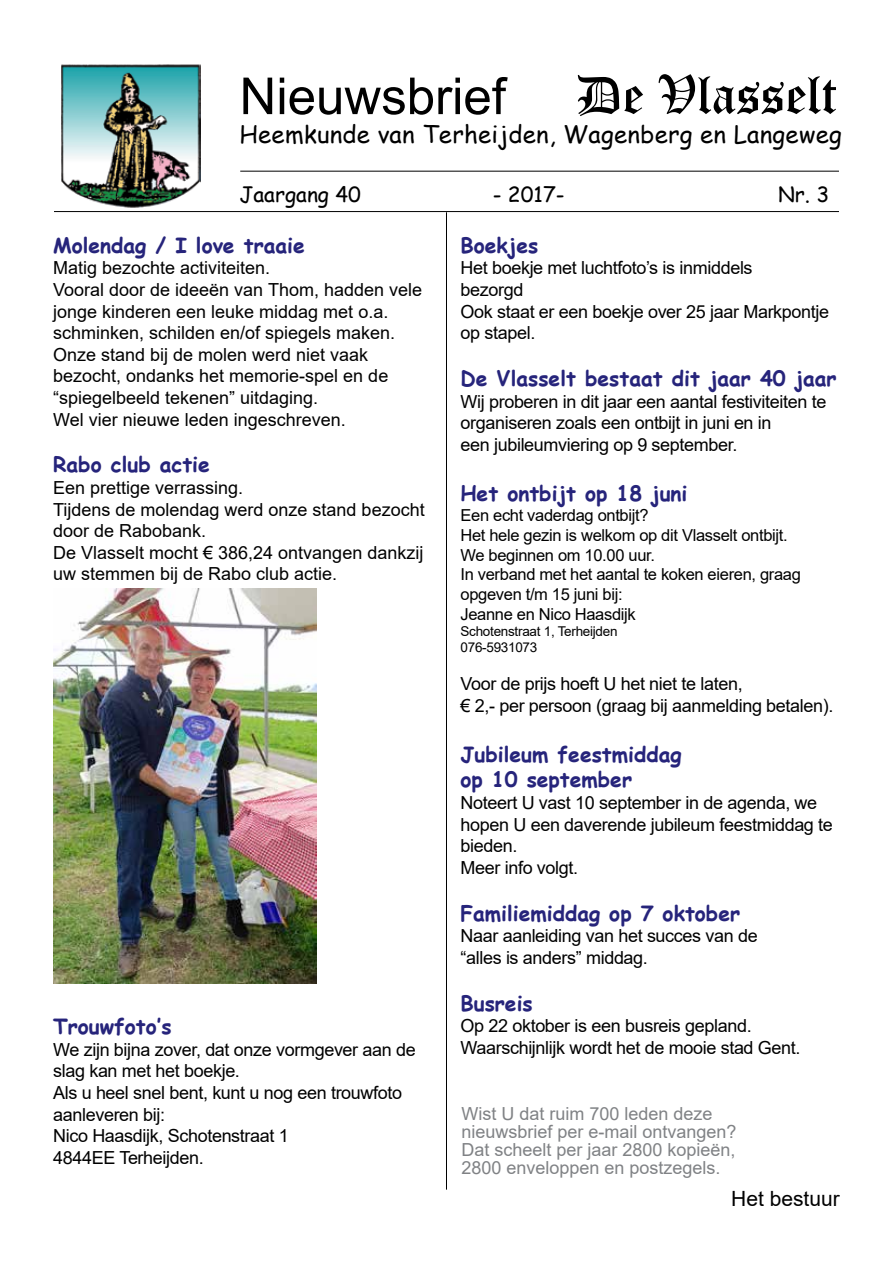
<style>
.page{position:relative;width:893px;height:1263px;background:#fff}
.page>*{position:absolute;margin:0;border:0;box-sizing:border-box;transform-origin:0 0}
.t1{font:54px "Old English Text";color:#000}
.t2{font:51px "Arial";color:#000}
.t3{font:24px "Comic Sans MS";letter-spacing:.01em;color:#000}
.t4{font:700 21px/25.2px "Comic Sans MS";color:#26247b}
.t5{font:21px "Comic Sans MS";color:#000}
.t6{font:21px "Arial";color:#000}
.t7{font:18px/21.6px "Arial";letter-spacing:-.02em;color:#000}
.t8{font:18px/21.6px "Arial";color:#000}
.t9{font:18px/18px "Arial";color:#808285}
.t10{font:16.5px/19.8px "Arial";letter-spacing:-.02em;color:#000}
.t11{font:13.5px/16.2px "Arial";letter-spacing:-.02em;color:#000}
</style>
<div class="page">
<hr style="left:54px;top:211px;width:785px;height:1px;background:#000">
<hr style="left:240px;top:171px;width:599px;height:1px;background:#000">
<hr style="left:446px;top:212px;width:1px;height:977px;background:#000">
<img style="left:62px;top:64px;width:139px;height:143px">
<img style="left:53px;top:588px;width:263px;height:395px">
<h2 class="t2" style="left:240px;top:61px;width:268px">Nieuwsbrief</h2>
<h1 class="t1" style="left:577px;top:60px;width:262px">De Vlasselt</h1>
<h3 class="t3" style="left:240px;top:116px;width:604px">Heemkunde van Terheijden, Wagenberg en Langeweg</h3>
<p class="t5" style="left:240px;top:179px;width:123px">Jaargang 40</p>
<p class="t5" style="left:493px;top:179px;width:73px">- 2017-</p>
<p class="t5" style="left:778px;top:179px;width:53px">Nr. 3</p>
<p class="t4" style="left:53px;top:232px;width:253px">Molendag / I love traaie</p>
<p class="t8" style="left:53px;top:257px;width:370px">Matig bezochte activiteiten.<br>Vooral door de ideeën van Thom, hadden vele jonge kinderen een leuke middag met o.a. schminken, schilden en/of spiegels maken.<br>Onze stand bij de molen werd niet vaak bezocht, ondanks het memorie-spel en de “spiegelbeeld tekenen” uitdaging.<br>Wel vier nieuwe leden ingeschreven.</p>
<p class="t4" style="left:53px;top:451px;width:158px">Rabo club actie</p>
<p class="t8" style="left:53px;top:477px;width:373px">Een prettige verrassing.<br>Tijdens de molendag werd onze stand bezocht door de Rabobank.<br>De Vlasselt mocht € 386,24 ontvangen dankzij uw stemmen bij de Rabo club actie.</p>
<p class="t4" style="left:460px;top:232px;width:79px">Boekjes</p>
<p class="t7" style="left:460px;top:257px;width:370px">Het boekje met luchtfoto’s is inmiddels<br>bezorgd<br>Ook staat er een boekje over 25 jaar Markpontje op stapel.</p>
<p class="t4" style="left:460px;top:365px;width:378px">De Vlasselt bestaat dit jaar 40 jaar</p>
<p class="t7" style="left:460px;top:390px;width:367px">Wij proberen in dit jaar een aantal festiviteiten te organiseren zoals een ontbijt in juni en in<br>een jubileumviering op 9 september.</p>
<p class="t4" style="left:460px;top:480px;width:228px">Het ontbijt op 18 juni</p>
<p class="t10" style="left:460px;top:505px;width:342px">Een echt vaderdag ontbijt?<br>Het hele gezin is welkom op dit Vlasselt ontbijt.<br>We beginnen om 10.00 uur.<br>In verband met het aantal te koken eieren, graag opgeven t/m 15 juni bij:<br>Jeanne en Nico Haasdijk</p>
<p class="t11" style="left:460px;top:623px;width:159px">Schotenstraat 1, Terheijden<br>076-5931073</p>
<p class="t7" style="left:460px;top:673px;width:374px">Voor de prijs hoeft U het niet te laten,<br>€ 2,- per persoon (graag bij aanmelding betalen).</p>
<p class="t4" style="left:460px;top:741px;width:223px">Jubileum feestmiddag op 10 september</p>
<p class="t7" style="left:460px;top:792px;width:374px">Noteert U vast 10 september in de agenda, we hopen U een daverende jubileum feestmiddag te bieden.<br>Meer info volgt.</p>
<p class="t4" style="left:460px;top:900px;width:281px">Familiemiddag op 7 oktober</p>
<p class="t7" style="left:460px;top:925px;width:299px">Naar aanleiding van het succes van de “alles is anders” middag.</p>
<p class="t4" style="left:460px;top:990px;width:74px">Busreis</p>
<p class="t7" style="left:460px;top:1015px;width:341px">Op 22 oktober is een busreis gepland.<br>Waarschijnlijk wordt het de mooie stad Gent.</p>
<p class="t4" style="left:53px;top:1013px;width:120px">Trouwfoto’s</p>
<p class="t7" style="left:53px;top:1038px;width:364px">We zijn bijna zover, dat onze vormgever aan de slag kan met het boekje.<br>Als u heel snel bent, kunt u nog een trouwfoto aanleveren bij:<br>Nico Haasdijk, Schotenstraat 1<br>4844EE Terheijden.</p>
<p class="t9" style="left:461px;top:1104px;width:277px">Wist U dat ruim 700 leden deze nieuwsbrief per e-mail ontvangen?<br>Dat scheelt per jaar 2800 kopieën,<br>2800 enveloppen en postzegels.</p>
<p class="t6" style="left:731px;top:1184px;width:110px">Het bestuur</p>
</div>
